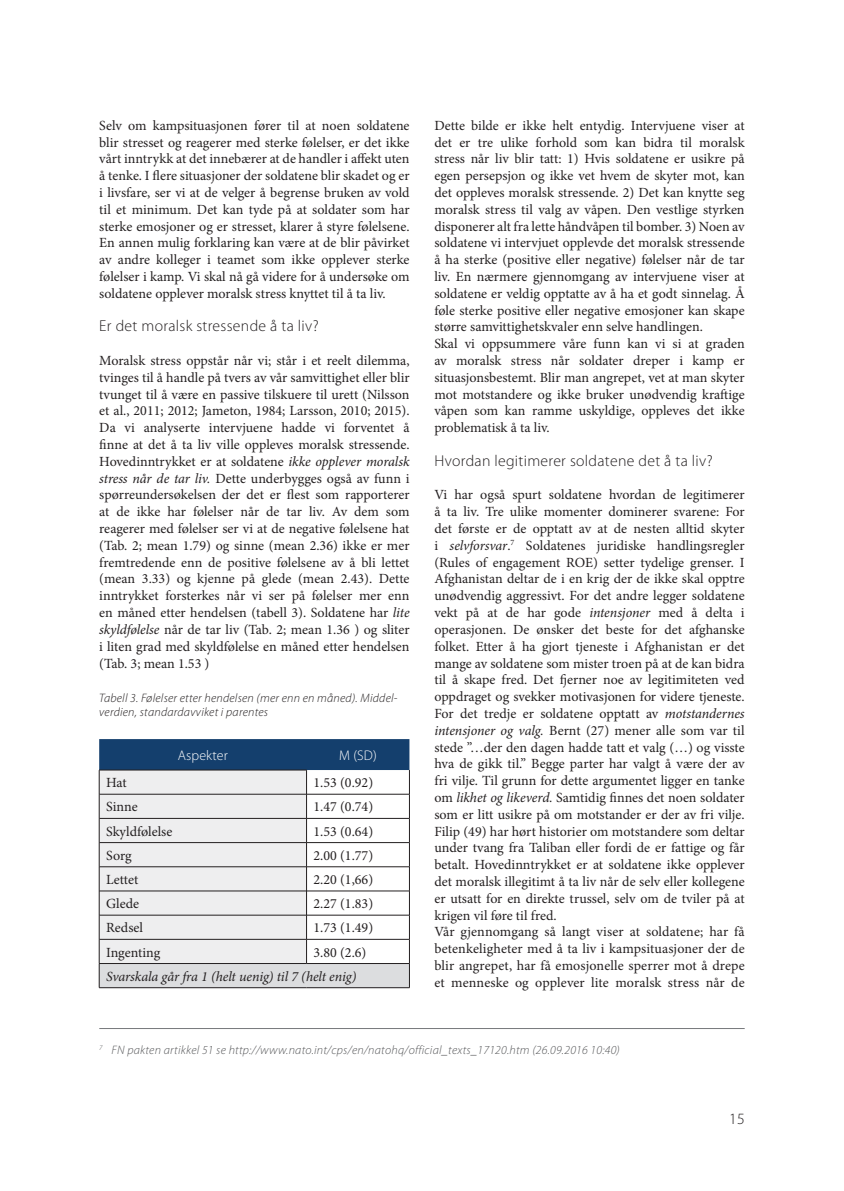
<style>
.page{position:relative;width:844px;height:1191px;background:#fff}
.page>*{position:absolute;margin:0;border:0;box-sizing:border-box;transform-origin:0 0}
.t1{font:300 15.75px "Myriad Pro";letter-spacing:.02em;color:#231f20}
.t2{font:14px/16.8px "Minion Pro";color:#231f20;text-align:justify}
.t3{font:italic 14px "Minion Pro";letter-spacing:-.01em;color:#231f20}
.t4{font:300 14px "Myriad Pro";letter-spacing:.01em;color:#fff}
.t5{font:italic 300 12.25px "Myriad Pro";letter-spacing:.02em;color:#57585a}
.t6{font:italic 300 12.25px/14.7px "Myriad Pro";letter-spacing:.02em;color:#231f20}
.s1{font-style:italic}
</style>
<div class="page">
<hr style="left:99px;top:1028px;width:645px;height:1px;background:#76787b">
<svg style="left:99px;top:739px;width:311px;height:248px"></svg>
<hr style="left:99px;top:987px;width:207px;height:1px;background:#231f20">
<hr style="left:306px;top:987px;width:103px;height:1px;background:#231f20">
<p class="t2" style="left:99px;top:117px;width:312px">Selv om kampsituasjonen fører til at noen soldatene blir stresset og reagerer med sterke følelser, er det ikke vårt inntrykk at det innebærer at de handler i affekt uten å tenke. I flere situasjoner der soldatene blir skadet og er i livsfare, ser vi at de velger å begrense bruken av vold til et minimum. Det kan tyde på at soldater som har sterke emosjoner og er stresset, klarer å styre følelsene.<br>En annen mulig forklaring kan være at de blir påvirket av andre kolleger i teamet som ikke opplever sterke følelser i kamp. Vi skal nå gå videre for å undersøke om soldatene opplever moralsk stress knyttet til å ta liv.</p>
<p class="t1" style="left:99px;top:317px;width:221px">Er det moralsk stressende å ta liv?</p>
<p class="t2" style="left:99px;top:352px;width:312px">Moralsk stress oppstår når vi; står i et reelt dilemma, tvinges til å handle på tvers av vår samvittighet eller blir tvunget til å være en passive tilskuere til urett (Nilsson et al., 2011; 2012; Jameton, 1984; Larsson, 2010; 2015).<br>Da vi analyserte intervjuene hadde vi forventet å finne at det å ta liv ville oppleves moralsk stressende.<br>Hovedinntrykket er at soldatene <span class="s1">ikke opplever moralsk stress når de tar liv.</span> Dette underbygges også av funn i spørreundersøkelsen der det er flest som rapporterer at de ikke har følelser når de tar liv. Av dem som reagerer med følelser ser vi at de negative følelsene hat (Tab. 2; mean 1.79) og sinne (mean 2.36) ikke er mer fremtredende enn de positive følelsene av å bli lettet (mean 3.33) og kjenne på glede (mean 2.43). Dette inntrykket forsterkes når vi ser på følelser mer enn en måned etter hendelsen (tabell 3). Soldatene har <span class="s1">lite skyldfølelse</span> når de tar liv (Tab. 2; mean 1.36 ) og sliter i liten grad med skyldfølelse en måned etter hendelsen (Tab. 3; mean 1.53 )</p>
<p class="t6" style="left:99px;top:690px;width:299px">Tabell 3. Følelser etter hendelsen (mer enn en måned). Middel&shy;verdien, standardavviket i parentes</p>
<p class="t4" style="left:178px;top:747px;width:51px">Aspekter</p>
<p class="t4" style="left:339px;top:747px;width:39px">M (SD)</p>
<p class="t2" style="left:106px;top:774px;width:22px">Hat</p>
<p class="t2" style="left:313px;top:774px;width:61px">1.53 (0.92)</p>
<p class="t2" style="left:106px;top:798px;width:33px">Sinne</p>
<p class="t2" style="left:313px;top:798px;width:61px">1.47 (0.74)</p>
<p class="t2" style="left:106px;top:822px;width:68px">Skyldfølelse</p>
<p class="t2" style="left:313px;top:822px;width:61px">1.53 (0.64)</p>
<p class="t2" style="left:106px;top:847px;width:27px">Sorg</p>
<p class="t2" style="left:313px;top:847px;width:61px">2.00 (1.77)</p>
<p class="t2" style="left:106px;top:871px;width:34px">Lettet</p>
<p class="t2" style="left:313px;top:871px;width:61px">2.20 (1,66)</p>
<p class="t2" style="left:106px;top:895px;width:34px">Glede</p>
<p class="t2" style="left:313px;top:895px;width:61px">2.27 (1.83)</p>
<p class="t2" style="left:106px;top:919px;width:38px">Redsel</p>
<p class="t2" style="left:313px;top:919px;width:61px">1.73 (1.49)</p>
<p class="t2" style="left:106px;top:943px;width:56px">Ingenting</p>
<p class="t2" style="left:313px;top:943px;width:54px">3.80 (2.6)</p>
<p class="t3" style="left:106px;top:966px;width:251px">Svarskala går fra 1 (helt uenig) til 7 (helt enig)</p>
<p class="t2" style="left:434px;top:117px;width:312px;text-align:left">Dette bilde er ikke helt entydig. Intervjuene viser at det er tre ulike forhold som kan bidra til moralsk stress når liv blir tatt: 1) Hvis soldatene er usikre på egen persepsjon og ikke vet hvem de skyter mot, kan det oppleves moralsk stressende. 2) Det kan knytte seg moralsk stress til valg av våpen. Den vestlige styrken disponerer alt fra lette håndvåpen til bomber. 3) Noen av soldatene vi intervjuet opplevde det moralsk stressende å ha sterke (positive eller negative) følelser når de tar liv. En nærmere gjennomgang av intervjuene viser at soldatene er veldig opptatte av å ha et godt sinnelag. Å føle sterke positive eller negative emosjoner kan skape større samvittighetskvaler enn selve handlingen.<br>Skal vi oppsummere våre funn kan vi si at graden av moralsk stress når soldater dreper i kamp er situasjonsbestemt. Blir man angrepet, vet at man skyter mot motstandere og ikke bruker unødvendig kraftige våpen som kan ramme uskyldige, oppleves det ikke problematisk å ta liv.</p>
<p class="t1" style="left:434px;top:452px;width:280px">Hvordan legitimerer soldatene det å ta liv?</p>
<p class="t2" style="left:434px;top:486px;width:312px;text-align:left">Vi har også spurt soldatene hvordan de legitimerer å ta liv. Tre ulike momenter dominerer svarene: For det første er de opptatt av at de nesten alltid skyter i <span class="s1">selvforsvar</span>.<sup>7</sup> Soldatenes juridiske handlingsregler (Rules of engagement ROE) setter tydelige grenser. I Afghanistan deltar de i en krig der de ikke skal opptre unødvendig aggressivt. For det andre legger soldatene vekt på at de har gode <span class="s1">intensjoner</span> med å delta i operasjonen. De ønsker det beste for det afghanske folket. Etter å ha gjort tjeneste i Afghanistan er det mange av soldatene som mister troen på at de kan bidra til å skape fred. Det fjerner noe av legitimiteten ved oppdraget og svekker motivasjonen for videre tjeneste.<br>For det tredje er soldatene opptatt av <span class="s1">motstandernes intensjoner og valg.</span> Bernt (27) mener alle som var til stede ”…der den dagen hadde tatt et valg (…) og visste hva de gikk til.” Begge parter har valgt å være der av fri vilje. Til grunn for dette argumentet ligger en tanke om <span class="s1">likhet og likeverd.</span> Samtidig finnes det noen soldater som er litt usikre på om motstander er der av fri vilje.<br>Filip (49) har hørt historier om motstandere som deltar under tvang fra Taliban eller fordi de er fattige og får betalt. Hovedinntrykket er at soldatene ikke opplever det moralsk illegitimt å ta liv når de selv eller kollegene er utsatt for en direkte trussel, selv om de tviler på at krigen vil føre til fred.<br>Vår gjennomgang så langt viser at soldatene; har få betenkeligheter med å ta liv i kampsituasjoner der de blir angrepet, har få emosjonelle sperrer mot å drepe et menneske og opplever lite moralsk stress når de</p>
<p class="t5" style="left:99px;top:1043px;width:522px"><sup>7</sup> FN pakten artikkel 51 se http://www.nato.int/cps/en/natohq/official_texts_17120.htm (26.09.2016 10:40)</p>
<p class="t1" style="left:728px;top:1109px;width:17px">15</p>
</div>
